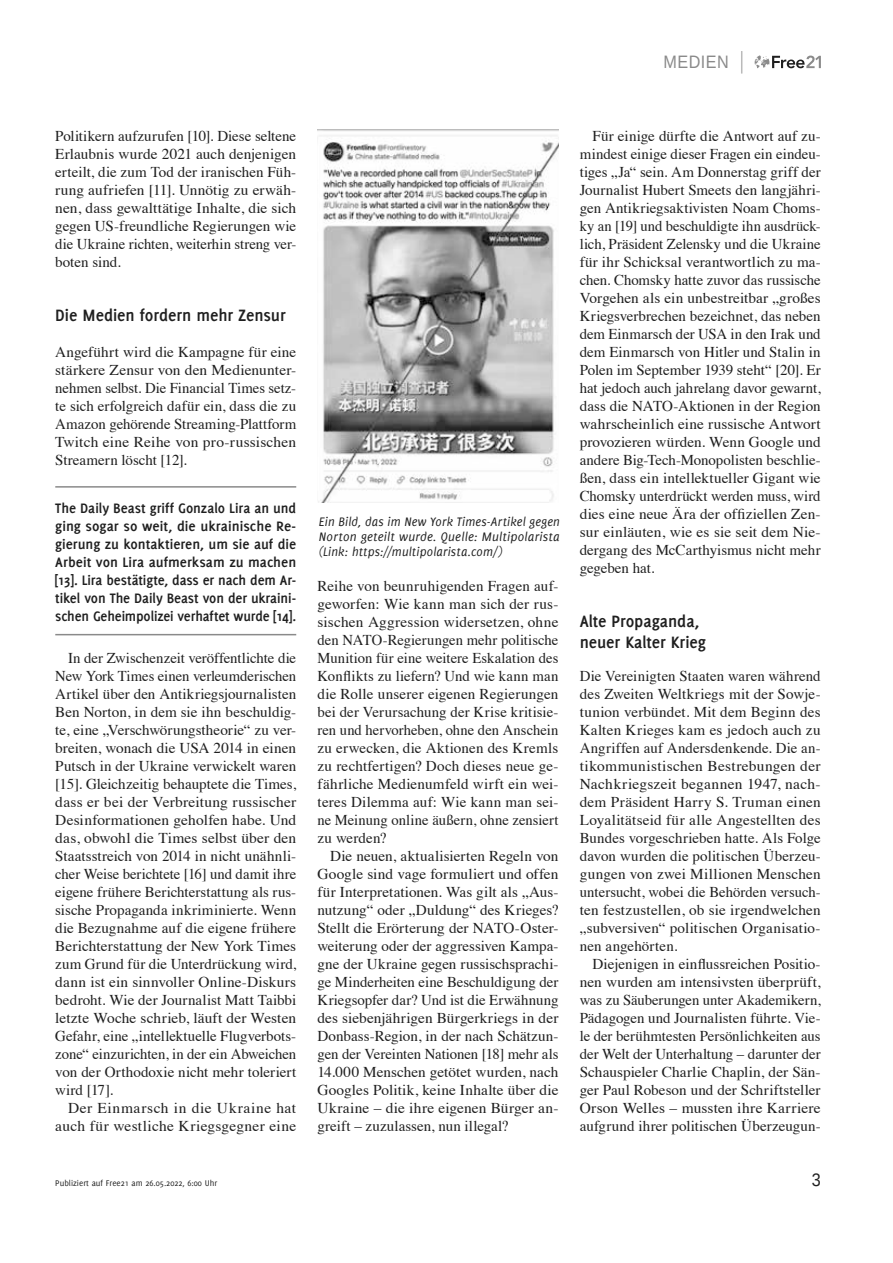
<style>
.page{position:relative;width:893px;height:1263px;background:#fff}
.page>*{position:absolute;margin:0;border:0;box-sizing:border-box;transform-origin:0 0}
.t1{font:700 18px/21px "Delicious";letter-spacing:-.005em;color:#1f1f1f}
.t2{font:18px "Liberation Sans";letter-spacing:.03em;color:#8a8a8a;scale:.9 1}
.t3{font:18px "Liberation Sans";color:#1f1f1f;scale:.9 1}
.t4{font:15px/18px "Times";letter-spacing:.005em;color:#1f1f1f;text-align:justify}
.t5{font:700 15px/18px "Delicious";letter-spacing:-.01em;color:#1f1f1f;text-align:justify}
.t6{font:15px/18px "Times";letter-spacing:.03em;color:#1f1f1f;text-align:right}
.t7{font:italic 13.5px/15px "Delicious";letter-spacing:.015em;color:#1f1f1f;text-align:justify;scale:.96 1}
.t8{font:9px "Delicious";color:#1f1f1f}
</style>
<div class="page">
<svg style="left:755px;top:55px;width:66px;height:13px"></svg>
<svg style="left:741px;top:51px;width:1px;height:23px"></svg>
<hr style="left:55px;top:486px;width:241px;height:2px;background:#8a8a8a">
<hr style="left:55px;top:634px;width:241px;height:1px;background:#8a8a8a">
<img style="left:317px;top:130px;width:241px;height:373px">
<p class="t2" style="left:663px;top:51px;width:74px">MEDIEN</p>
<p class="t4" style="left:55px;top:126px;width:242px">Politikern aufzurufen [10]. Diese seltene Erlaubnis wurde 2021 auch denjenigen erteilt, die zum Tod der iranischen Füh&shy;rung aufriefen [11]. Unnötig zu erwäh&shy;nen, dass gewalttätige Inhalte, die sich gegen US-freundliche Regierungen wie die Ukraine richten, weiterhin streng ver&shy;boten sind.</p>
<p class="t1" style="left:55px;top:305px;width:232px">Die Medien fordern mehr Zensur</p>
<p class="t4" style="left:55px;top:342px;width:242px">Angeführt wird die Kampagne für eine stärkere Zensur von den Medienunter&shy;nehmen selbst. Die Financial Times setz&shy;te sich erfolgreich dafür ein, dass die zu Amazon gehörende Streaming-Plattform Twitch eine Reihe von pro-russischen Streamern löscht [12].</p>
<p class="t5" style="left:55px;top:499px;width:242px">The Daily Beast griff Gonzalo Lira an und ging sogar so weit, die ukrainische Re&shy;gierung zu kontaktieren, um sie auf die Arbeit von Lira aufmerksam zu machen [13]. Lira bestätigte, dass er nach dem Ar&shy;tikel von The Daily Beast von der ukraini&shy;schen Geheimpolizei verhaftet wurde [14].</p>
<p class="t4" style="left:55px;top:648px;width:242px;text-indent:13px">In der Zwischenzeit veröffentlichte die New York Times einen verleumderischen Artikel über den Antikriegsjournalisten Ben Norton, in dem sie ihn beschuldig&shy;te, eine „Verschwörungstheorie“ zu ver&shy;breiten, wonach die USA 2014 in einen Putsch in der Ukraine verwickelt waren [15]. Gleichzeitig behauptete die Times, dass er bei der Verbreitung russischer Desinformationen geholfen habe. Und das, obwohl die Times selbst über den Staatsstreich von 2014 in nicht unähnli&shy;cher Weise berichtete [16] und damit ihre eigene frühere Berichterstattung als rus&shy;sische Propaganda inkriminierte. Wenn die Bezugnahme auf die eigene frühere Berichterstattung der New York Times zum Grund für die Unterdrückung wird, dann ist ein sinnvoller Online-Diskurs bedroht. Wie der Journalist Matt Taibbi letzte Woche schrieb, läuft der Westen Gefahr, eine „intellektuelle Flugverbots&shy;zone“ einzurichten, in der ein Abweichen von der Orthodoxie nicht mehr toleriert wird [17].</p>
<p class="t6" style="left:55px;top:1098px;width:242px">Der Einmarsch in die Ukraine hat auch für westliche Kriegsgegner eine</p>
<p class="t7" style="left:319px;top:514px;width:253px">Ein Bild, das im New York Times-Artikel gegen Norton geteilt wurde. Quelle: Multipolarista (Link: https://multipolarista.com/)</p>
<p class="t4" style="left:317px;top:576px;width:242px">Reihe von beunruhigenden Fragen auf&shy;geworfen: Wie kann man sich der rus&shy;sischen Aggression widersetzen, ohne den NATO-Regierungen mehr politische Munition für eine weitere Eskalation des Konflikts zu liefern? Und wie kann man die Rolle unserer eigenen Regierungen bei der Verursachung der Krise kritisie&shy;ren und hervorheben, ohne den Anschein zu erwecken, die Aktionen des Kremls zu rechtfertigen? Doch dieses neue ge&shy;fährliche Medienumfeld wirft ein wei&shy;teres Dilemma auf: Wie kann man sei&shy;ne Meinung online äußern, ohne zensiert zu werden?</p>
<p class="t4" style="left:317px;top:846px;width:242px;text-indent:13px">Die neuen, aktualisierten Regeln von Google sind vage formuliert und offen für Interpretationen. Was gilt als „Aus&shy;nutzung“ oder „Duldung“ des Krieges?<br>Stellt die Erörterung der NATO-Oster&shy;weiterung oder der aggressiven Kampa&shy;gne der Ukraine gegen russischsprachi&shy;ge Minderheiten eine Beschuldigung der Kriegsopfer dar? Und ist die Erwähnung des siebenjährigen Bürgerkriegs in der Donbass-Region, in der nach Schätzun&shy;gen der Vereinten Nationen [18] mehr als 14.000 Menschen getötet wurden, nach Googles Politik, keine Inhalte über die Ukraine – die ihre eigenen Bürger an&shy;greift – zuzulassen, nun illegal?</p>
<p class="t4" style="left:580px;top:126px;width:242px;text-indent:13px">Für einige dürfte die Antwort auf zu&shy;mindest einige dieser Fragen ein eindeu&shy;tiges „Ja“ sein. Am Donnerstag griff der Journalist Hubert Smeets den langjähri&shy;gen Antikriegsaktivisten Noam Choms&shy;ky an [19] und beschuldigte ihn ausdrück&shy;lich, Präsident Zelensky und die Ukraine für ihr Schicksal verantwortlich zu ma&shy;chen. Chomsky hatte zuvor das russische Vorgehen als ein unbestreitbar „großes Kriegsverbrechen bezeichnet, das neben dem Einmarsch der USA in den Irak und dem Einmarsch von Hitler und Stalin in Polen im September 1939 steht“ [20]. Er hat jedoch auch jahrelang davor gewarnt, dass die NATO-Aktionen in der Region wahrscheinlich eine russische Antwort provozieren würden. Wenn Google und andere Big-Tech-Monopolisten beschlie&shy;ßen, dass ein intellektueller Gigant wie Chomsky unterdrückt werden muss, wird dies eine neue Ära der offiziellen Zen&shy;sur einläuten, wie es sie seit dem Nie&shy;dergang des McCarthyismus nicht mehr gegeben hat.</p>
<p class="t1" style="left:580px;top:611px;width:128px">Alte Propaganda, neuer Kalter Krieg</p>
<p class="t4" style="left:580px;top:666px;width:242px">Die Vereinigten Staaten waren während des Zweiten Weltkriegs mit der Sowje&shy;tunion verbündet. Mit dem Beginn des Kalten Krieges kam es jedoch auch zu Angriffen auf Andersdenkende. Die an&shy;tikommunistischen Bestrebungen der Nachkriegszeit begannen 1947, nach&shy;dem Präsident Harry S. Truman einen Loyalitätseid für alle Angestellten des Bundes vorgeschrieben hatte. Als Folge davon wurden die politischen Überzeu&shy;gungen von zwei Millionen Menschen untersucht, wobei die Behörden versuch&shy;ten festzustellen, ob sie irgendwelchen „subversiven“ politischen Organisatio&shy;nen angehörten.</p>
<p class="t4" style="left:580px;top:954px;width:242px;text-indent:13px">Diejenigen in einflussreichen Positio&shy;nen wurden am intensivsten überprüft, was zu Säuberungen unter Akademikern, Pädagogen und Journalisten führte. Vie&shy;le der berühmtesten Persönlichkeiten aus der Welt der Unterhaltung – darunter der Schauspieler Charlie Chaplin, der Sän&shy;ger Paul Robeson und der Schriftsteller Orson Welles – mussten ihre Karriere aufgrund ihrer politischen Überzeugun-</p>
<p class="t8" style="left:55px;top:1177px;width:163px">Publiziert auf Free21 am 26.05.2022, 6:00 Uhr</p>
<p class="t3" style="left:812px;top:1168px;width:12px">3</p>
</div>
